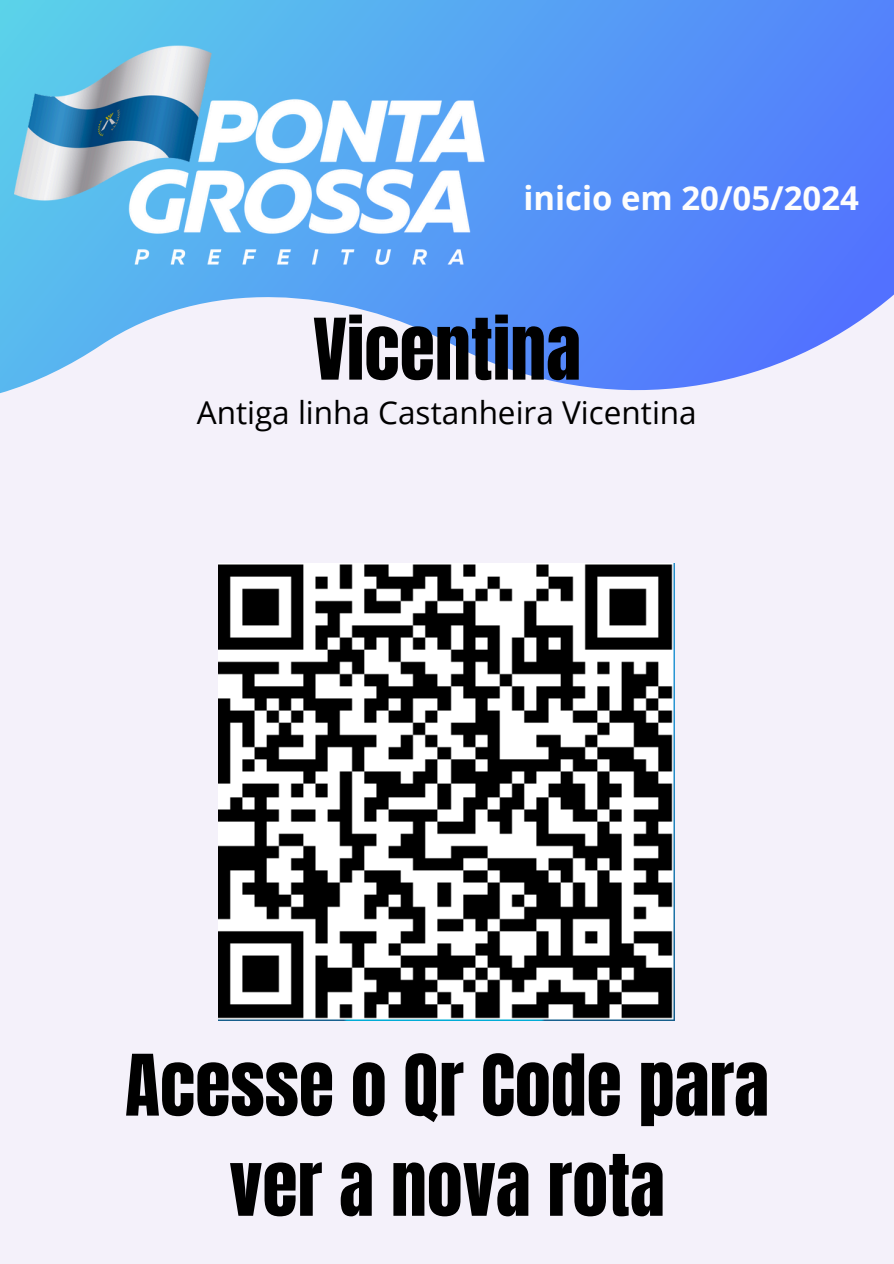
<style>
.page{position:relative;width:894px;height:1264px;background:#fff}
.page>*{position:absolute;margin:0;border:0;box-sizing:border-box;transform-origin:0 0}
.t1{font:72px/100.2px "Anton";color:#000;text-align:center}
.t2{font:700 32.85px "Open Sans";color:#fdfdfd}
.t3{font:31.5px "Open Sans";color:#000}
</style>
<div class="page">
<div style="left:0;top:0;width:893px;height:1263px;background:#f4f1fa"></div>
<svg style="left:0;top:0;width:893px;height:596px"></svg>
<img style="left:14px;top:0;width:537px;height:395px">
<img style="left:219px;top:563px;width:455px;height:457px">
<h1 class="t2" style="left:523px;top:175px;width:337px">inicio em 20/05/2024</h1>
<h2 class="t1" style="left:313px;top:300px;width:269px">Vicentina</h2>
<p class="t3" style="left:197px;top:391px;width:501px">Antiga linha Castanheira Vicentina</p>
<p class="t1" style="left:125px;top:1036px;width:645px">Acesse o Qr Code para ver a nova rota</p>
</div>
